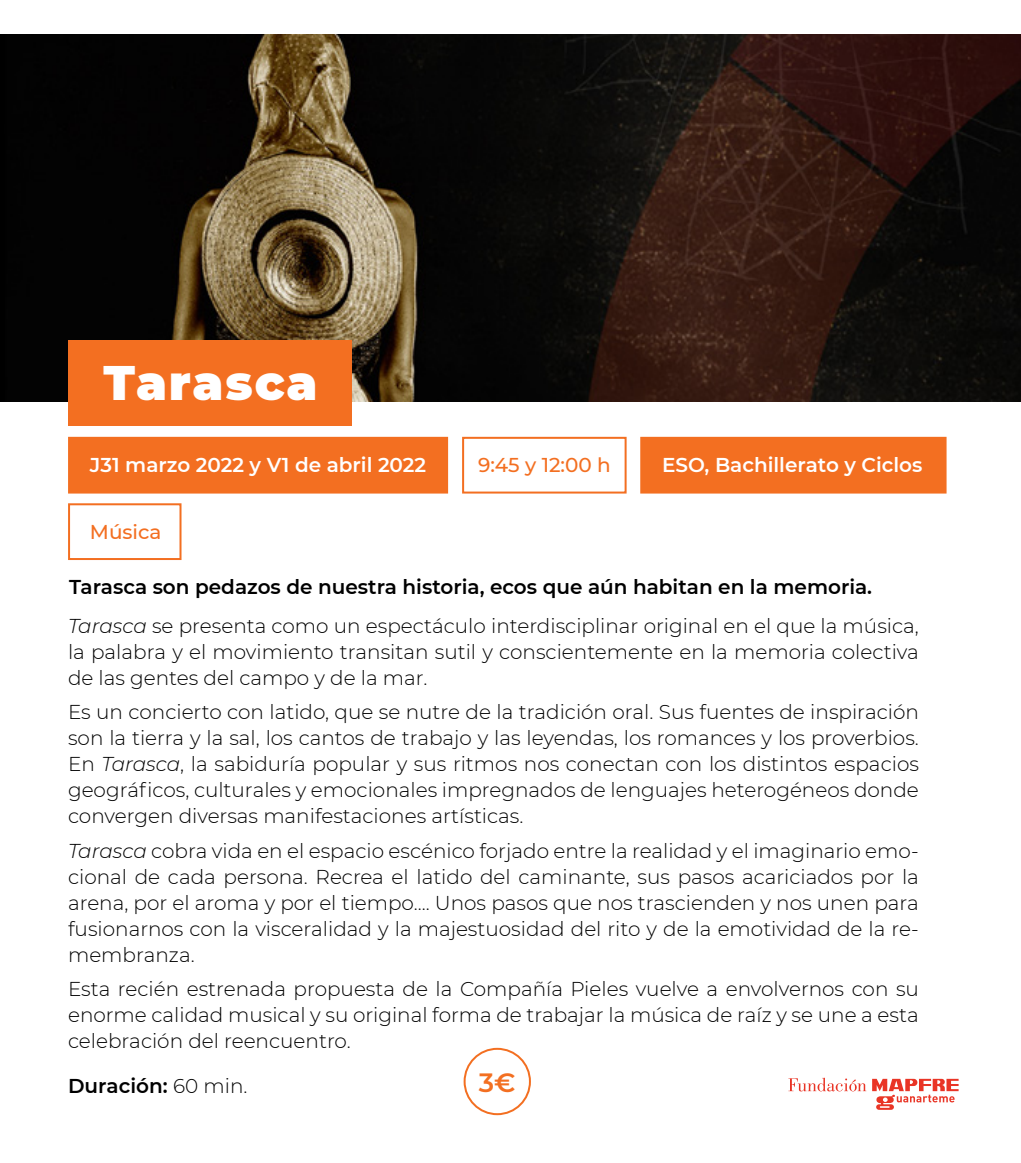
<style>
.page{position:relative;width:1021px;height:1163px;background:#fff}
.page>*{position:absolute;margin:0;border:0;box-sizing:border-box;transform-origin:0 0}
.t1{font:900 48.4px "Montserrat";letter-spacing:.04em;color:#fff}
.t2{font:600 26.4px "Montserrat";color:#f36f21}
.t3{font:300 20px/26px "Montserrat";color:#000;text-align:justify}
.t4{font:600 20px "Montserrat";color:#000}
.t5{font:600 20px "Montserrat";color:#fff}
.t6{font:500 20px "Montserrat";color:#f36f21}
.s1{font-style:italic}
.s2{font-weight:300}
</style>
<div class="page">
<img style="left:0;top:34px;width:1020px;height:368px">
<svg style="left:788px;top:1077px;width:78px;height:14px"></svg>
<svg style="left:872px;top:1078px;width:86px;height:31px"></svg>
<div style="left:68px;top:340px;width:283px;height:85px;background:#f36f21"></div>
<div style="left:68px;top:437px;width:380px;height:56px;background:#f36f21"></div>
<div style="left:462px;top:437px;width:164px;height:56px;background:#fff;border:2px solid #f36f21"></div>
<div style="left:640px;top:437px;width:306px;height:56px;background:#f36f21"></div>
<div style="left:68px;top:503px;width:113px;height:57px;background:#fff;border:2px solid #f36f21"></div>
<div style="left:463px;top:1047px;width:68px;height:67px;border:2px solid #f36f21;border-radius:50%"></div>
<h1 class="t1" style="left:104px;top:347px;width:215px">Tarasca</h1>
<p class="t5" style="left:90px;top:451px;width:338px">J31 marzo 2022 y V1 de abril 2022</p>
<p class="t6" style="left:478px;top:451px;width:134px">9:45 y 12:00 h</p>
<p class="t5" style="left:662px;top:451px;width:262px">ESO, Bachillerato y Ciclos</p>
<p class="t6" style="left:90px;top:517px;width:73px">Música</p>
<p class="t4" style="left:69px;top:573px;width:804px">Tarasca son pedazos de nuestra historia, ecos que aún habitan en la memoria.</p>
<p class="t3" style="left:68px;top:611px;width:852px"><span class="s1">Tarasca</span> se presenta como un espectáculo interdisciplinar original en el que la música, la palabra y el movimiento transitan sutil y conscientemente en la memoria colectiva de las gentes del campo y de la mar.</p>
<p class="t3" style="left:68px;top:698px;width:852px">Es un concierto con latido, que se nutre de la tradición oral. Sus fuentes de inspiración son la tierra y la sal, los cantos de trabajo y las leyendas, los romances y los proverbios.<br>En <span class="s1">Tarasca</span>, la sabiduría popular y sus ritmos nos conectan con los distintos espacios geográficos, culturales y emocionales impregnados de lenguajes heterogéneos donde convergen diversas manifestaciones artísticas.</p>
<p class="t3" style="left:68px;top:836px;width:852px"><span class="s1">Tarasca</span> cobra vida en el espacio escénico forjado entre la realidad y el imaginario emo&shy;cional de cada persona. Recrea el latido del caminante, sus pasos acariciados por la arena, por el aroma y por el tiempo.... Unos pasos que nos trascienden y nos unen para fusionarnos con la visceralidad y la majestuosidad del rito y de la emotividad de la re&shy;membranza.</p>
<p class="t3" style="left:68px;top:975px;width:852px">Esta recién estrenada propuesta de la Compañía Pieles vuelve a envolvernos con su enorme calidad musical y su original forma de trabajar la música de raíz y se une a esta celebración del reencuentro.</p>
<p class="t4" style="left:68px;top:1071px;width:181px">Duración: <span class="s2">60 min.</span></p>
<h2 class="t2" style="left:479px;top:1063px;width:38px">3€</h2>
</div>
